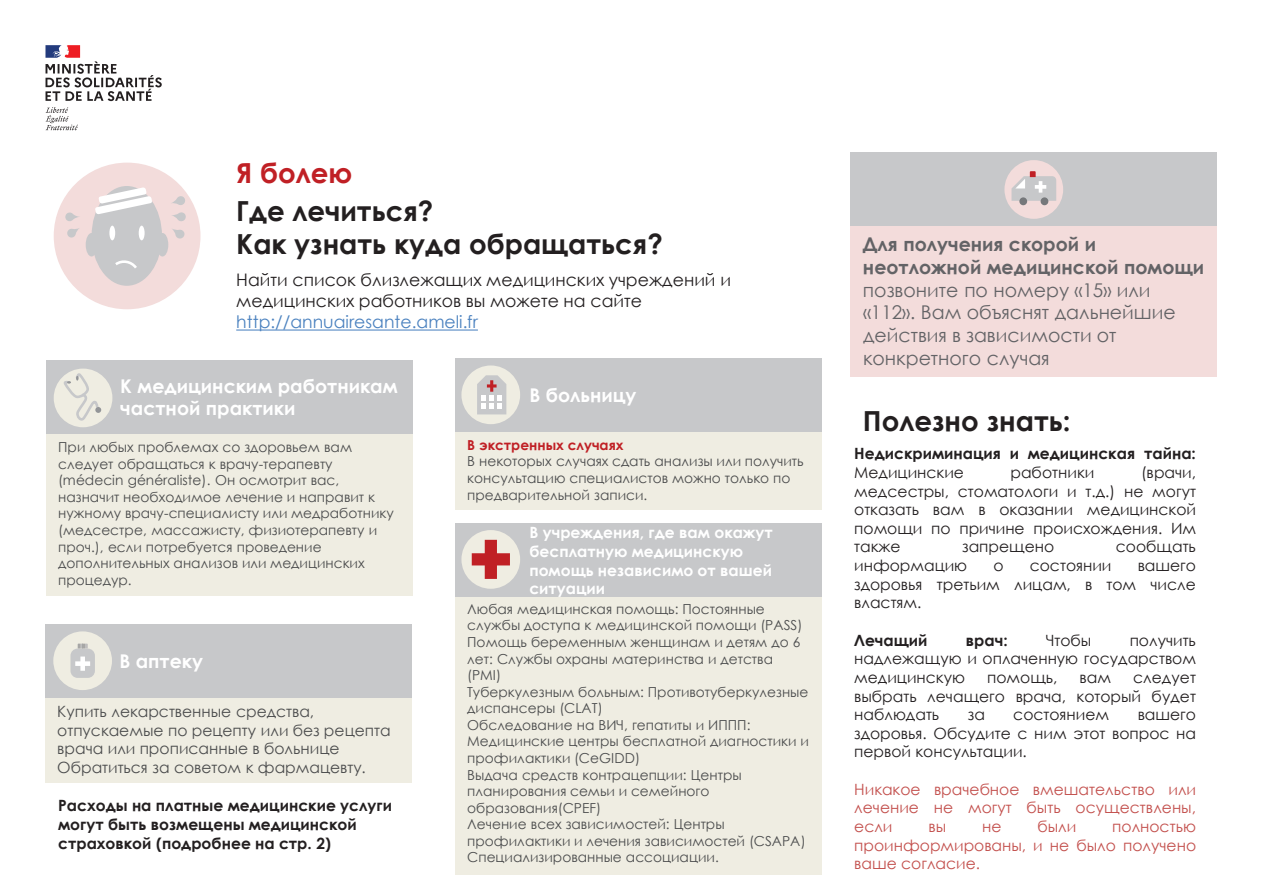
<style>
.page{position:relative;width:1263px;height:893px;background:#fff}
.page>*{position:absolute;margin:0;border:0;box-sizing:border-box;transform-origin:0 0}
.t1{font:700 27.6px/33.2px "Century Gothic";color:#231f20}
.t2{font:700 27.6px "Century Gothic";color:#c02025}
.t3{font:18.9px/22.8px "Century Gothic";color:#636366}
.t4{font:700 18.9px/22.8px "Century Gothic";color:#fff}
.t5{font:700 18.9px/22.8px "Century Gothic";color:#636366}
.t6{font:17.25px/20.7px "Century Gothic";color:#231f20}
.t7{font:17.25px "Century Gothic";color:#4a81bf}
.t8{font:15.6px/18.6px "Century Gothic";color:#231f20;text-align:justify}
.t9{font:700 15.6px/18.6px "Century Gothic";color:#231f20}
.t10{font:15.6px/18.6px "Century Gothic";color:#c3504d;text-align:justify}
.t11{font:15.6px/18.6px "Century Gothic";color:#4b4c4d}
.t12{font:700 15.6px/18.6px "Century Gothic";color:#fff}
.t13{font:13.8px/16.5px "Century Gothic";color:#4b4c4d}
.t14{font:700 13.8px "Century Gothic";color:#c02025}
</style>
<div class="page">
<svg style="left:236px;top:329px;width:242px;height:2px"></svg>
<div style="left:850px;top:226px;width:367px;height:151px;background:#f3dcdb"></div>
<div style="left:46px;top:432px;width:367px;height:163px;background:#efede2"></div>
<div style="left:455px;top:594px;width:366px;height:280px;background:#efede2"></div>
<div style="left:455px;top:430px;width:366px;height:80px;background:#efede2"></div>
<div style="left:45px;top:696px;width:367px;height:87px;background:#efede2"></div>
<div style="left:46px;top:360px;width:367px;height:73px;background:#c7c8ca"></div>
<div style="left:45px;top:624px;width:367px;height:73px;background:#c7c8ca"></div>
<div style="left:455px;top:358px;width:366px;height:73px;background:#c7c8ca"></div>
<div style="left:455px;top:524px;width:366px;height:73px;background:#c7c8ca"></div>
<div style="left:850px;top:153px;width:367px;height:73px;background:#c7c8ca"></div>
<div style="left:461px;top:530px;width:59px;height:59px;background:#efede2;border-radius:50%"></div>
<svg style="left:472px;top:540px;width:38px;height:39px"></svg>
<div style="left:53px;top:631px;width:59px;height:59px;background:#efede2;border-radius:50%"></div>
<div style="left:70px;top:649px;width:25px;height:29px;background:#c7c8ca;border-radius:7px"></div>
<svg style="left:78px;top:644px;width:10px;height:4px"></svg>
<svg style="left:75px;top:656px;width:15px;height:15px"></svg>
<div style="left:461px;top:365px;width:59px;height:59px;background:#efede2;border-radius:50%"></div>
<svg style="left:477px;top:375px;width:29px;height:39px"></svg>
<div style="left:54px;top:369px;width:58px;height:58px;background:#efede2;border-radius:50%"></div>
<svg style="left:64px;top:369px;width:37px;height:52px"></svg>
<div style="left:1004px;top:160px;width:59px;height:59px;background:#f3dcdb;border-radius:50%"></div>
<div style="left:1019px;top:197px;width:8px;height:8px;background:#76787b;border-radius:50%"></div>
<div style="left:1040px;top:197px;width:8px;height:8px;background:#76787b;border-radius:50%"></div>
<svg style="left:1011px;top:171px;width:45px;height:30px"></svg>
<div style="left:54px;top:163px;width:146px;height:146px;background:#f3dcdb;border-radius:50%"></div>
<div style="left:92px;top:186px;width:70px;height:100px;background:#c7c8ca;border-radius:50%"></div>
<div style="left:157px;top:233px;width:11px;height:23px;background:#c7c8ca;border-radius:50%"></div>
<div style="left:86px;top:233px;width:11px;height:23px;background:#c7c8ca;border-radius:50%"></div>
<div style="left:109px;top:226px;width:6px;height:14px;background:#fff;border-radius:50%"></div>
<div style="left:139px;top:226px;width:6px;height:14px;background:#fff;border-radius:50%"></div>
<svg style="left:172px;top:229px;width:13px;height:10px"></svg>
<svg style="left:67px;top:228px;width:12px;height:10px"></svg>
<svg style="left:65px;top:212px;width:14px;height:9px"></svg>
<svg style="left:172px;top:212px;width:14px;height:10px"></svg>
<svg style="left:172px;top:196px;width:13px;height:9px"></svg>
<svg style="left:95px;top:186px;width:59px;height:28px"></svg>
<svg style="left:115px;top:260px;width:22px;height:8px"></svg>
<svg style="left:46px;top:107px;width:32px;height:23px"></svg>
<svg style="left:45px;top:45px;width:117px;height:56px"></svg>
<h1 class="t2" style="left:236px;top:152px;width:118px">Я болею</h1>
<h1 class="t1" style="left:236px;top:193px;width:428px">Где лечиться?<br>Как узнать куда обращаться?</h1>
<p class="t6" style="left:236px;top:270px;width:496px">Найти список близлежащих медицинских учреждений и медицинских работников вы можете на сайте</p>
<p class="t7" style="left:236px;top:310px;width:243px">http://annuairesante.ameli.fr</p>
<h2 class="t4" style="left:120px;top:373px;width:279px">К медицинским работникам частной практики</h2>
<p class="t13" style="left:58px;top:439px;width:337px">При любых проблемах со здоровьем вам следует обращаться к врачу-терапевту (médecin généraliste). Он осмотрит вас, назначит необходимое лечение и направит к нужному врачу-специалисту или медработнику (медсестре, массажисту, физиотерапевту и проч.), если потребуется проведение дополнительных анализов или медицинских процедур.</p>
<h2 class="t4" style="left:119px;top:649px;width:85px">В аптеку</h2>
<p class="t11" style="left:57px;top:702px;width:335px">Купить лекарственные средства, отпускаемые по рецепту или без рецепта врача или прописанные в больнице Обратиться за советом к фармацевту.</p>
<p class="t9" style="left:58px;top:796px;width:335px">Расходы на платные медицинские услуги могут быть возмещены медицинской страховкой (подробнее на cтр. 2)</p>
<h2 class="t4" style="left:529px;top:383px;width:109px">В больницу</h2>
<p class="t14" style="left:467px;top:434px;width:158px">В экстренных случаях</p>
<p class="t13" style="left:467px;top:453px;width:338px">В некоторых случаях сдать анализы или получить консультацию специалистов можно только по предварительной записи.</p>
<p class="t12" style="left:529px;top:523px;width:245px">В учреждения, где вам окажут бесплатную медицинскую помощь независимо от вашей ситуации</p>
<p class="t13" style="left:467px;top:600px;width:343px">Любая медицинская помощь: Постоянные службы доступа к медицинской помощи (PASS)<br>Помощь беременным женщинам и детям до 6 лет: Службы охраны материнства и детства (PMI)<br>Туберкулезным больным: Противотуберкулезные диспансеры (CLAT)<br>Обследование на ВИЧ, гепатиты и ИППП:<br>Медицинские центры бесплатной диагностики и профилактики (CeGIDD)<br>Выдача средств контрацепции: Центры планирования семьи и семейного образования(CPEF)<br>Лечение всех зависимостей: Центры профилактики и лечения зависимостей (CSAPA)<br>Специализированные ассоциации.</p>
<h2 class="t5" style="left:863px;top:232px;width:343px">Для получения скорой и неотложной медицинской помощи</h2>
<h2 class="t3" style="left:863px;top:278px;width:314px">позвоните по номеру «15» или «112». Вам объяснят дальнейшие действия в зависимости от конкретного случая</h2>
<h1 class="t1" style="left:863px;top:403px;width:209px">Полезно знать:</h1>
<p class="t9" style="left:854px;top:444px;width:343px">Недискриминация и медицинская тайна:</p>
<p class="t8" style="left:854px;top:463px;width:111px">Медицинские</p>
<p class="t8" style="left:1010px;top:463px;width:85px">работники</p>
<p class="t8" style="left:854px;top:463px;width:343px;text-indent:287px">(врачи, медсестры, стоматологи и т.д.) не могут отказать вам в оказании медицинской помощи по причине происхождения. Им также</p>
<p class="t8" style="left:962px;top:537px;width:94px">запрещено</p>
<p class="t8" style="left:1116px;top:537px;width:82px">сообщать</p>
<p class="t8" style="left:854px;top:556px;width:115px">информацию</p>
<p class="t8" style="left:993px;top:556px;width:12px">о</p>
<p class="t8" style="left:1030px;top:556px;width:83px">состоянии</p>
<p class="t8" style="left:854px;top:556px;width:343px;text-indent:283px">вашего здоровья третьим лицам, в том числе властям.</p>
<p class="t9" style="left:854px;top:630px;width:75px">Лечащий</p>
<p class="t9" style="left:966px;top:630px;width:43px">врач:</p>
<p class="t8" style="left:1046px;top:630px;width:47px">Чтобы</p>
<p class="t8" style="left:854px;top:630px;width:343px;text-indent:275px">получить надлежащую и оплаченную государством медицинскую</p>
<p class="t8" style="left:854px;top:668px;width:343px;text-indent:279px">следует выбрать лечащего врача, который будет наблюдать</p>
<p class="t8" style="left:987px;top:668px;width:72px">помощь,</p>
<p class="t8" style="left:1079px;top:668px;width:33px">вам</p>
<p class="t8" style="left:968px;top:705px;width:19px">за</p>
<p class="t8" style="left:1013px;top:705px;width:97px">состоянием</p>
<p class="t8" style="left:854px;top:705px;width:343px;text-indent:283px">вашего здоровья. Обсудите с ним этот вопрос на первой консультации.</p>
<p class="t10" style="left:854px;top:779px;width:343px">Никакое врачебное вмешательство или лечение не могут быть осуществлены, если</p>
<p class="t10" style="left:928px;top:817px;width:19px">вы</p>
<p class="t10" style="left:982px;top:817px;width:21px">не</p>
<p class="t10" style="left:1037px;top:817px;width:40px">были</p>
<p class="t10" style="left:854px;top:817px;width:343px;text-indent:258px">полностью проинформированы, и не было получено ваше согласие.</p>
</div>
